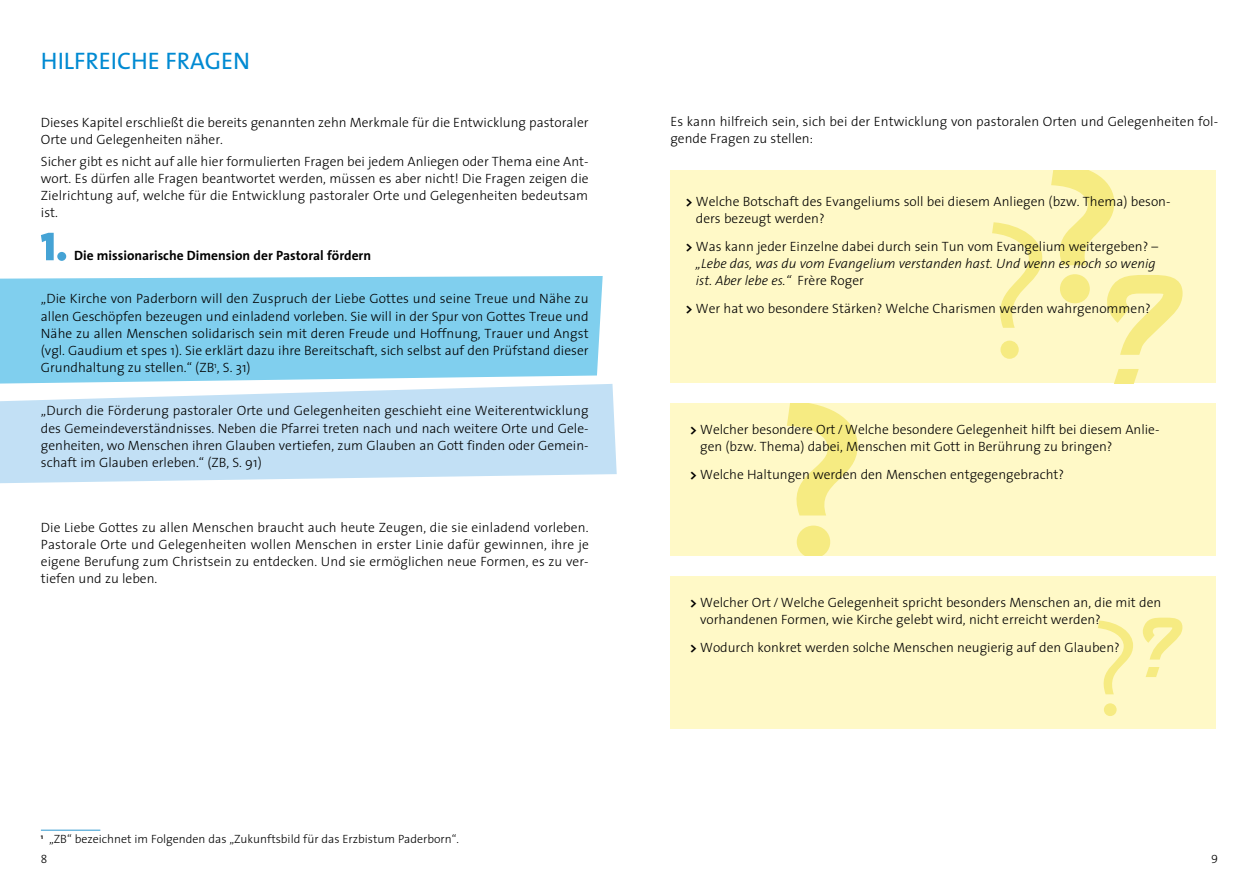
<style>
.page{position:relative;width:1259px;height:893px;background:#fff}
.page>*{position:absolute;margin:0;border:0;box-sizing:border-box;transform-origin:0 0}
.t1{font:24px "The Sans";color:#008ad2}
.t2{font:300 13.5px/17.2px "The Sans";color:#000}
.t3{font:italic 300 13.5px/17.2px "The Sans";color:#000}
.t4{font:700 13.5px "The Sans";color:#000}
.t5{font:300 12px "The Sans";color:#000}
.t6{font:12px "The Sans Light Caps";color:#000}
.s1{font-weight:700}
.s2{font-weight:700;font-style:normal}
.s3{font-style:normal}
</style>
<div class="page">
<div style="left:670px;top:171px;width:545px;height:212px;background:#fff9c7"></div>
<svg style="left:992px;top:222px;width:50px;height:137px"></svg>
<svg style="left:1051px;top:171px;width:131px;height:212px"></svg>
<div style="left:670px;top:403px;width:545px;height:153px;background:#fff9c7"></div>
<svg style="left:787px;top:403px;width:70px;height:153px"></svg>
<div style="left:670px;top:576px;width:545px;height:153px;background:#fff9c7"></div>
<svg style="left:1098px;top:620px;width:35px;height:96px"></svg>
<svg style="left:1142px;top:618px;width:40px;height:59px"></svg>
<div style="left:0;top:276px;width:602px;height:108px;background:#80cfee"></div>
<svg style="left:0;top:384px;width:617px;height:99px;fill:#c2e0f5"></svg>
<hr style="left:41px;top:830px;width:59px;height:1px;background:#45a3d5">
<svg style="left:41px;top:233px;width:25px;height:28px"></svg>
<h1 class="t1" style="left:41px;top:41px;width:211px">HILFREICHE FRAGEN</h1>
<p class="t2" style="left:41px;top:113px;width:549px">Dieses Kapitel erschließt die bereits genannten zehn Merkmale für die Entwicklung pastoraler<br>Orte und Gelegenheiten näher.</p>
<p class="t2" style="left:41px;top:152px;width:549px;text-align:justify">Sicher gibt es nicht auf alle hier formulierten Fragen bei jedem Anliegen oder Thema eine Ant&shy;wort. Es dürfen alle Fragen beantwortet werden, müssen es aber nicht! Die Fragen zeigen die Zielrichtung auf, welche für die Entwicklung pastoraler Orte und Gelegenheiten bedeutsam ist.</p>
<p class="t4" style="left:74px;top:245px;width:298px">Die missionarische Dimension der Pastoral fördern</p>
<p class="t2" style="left:41px;top:290px;width:549px;text-align:justify">„Die Kirche von Paderborn will den Zuspruch der Liebe Gottes und seine Treue und Nähe zu allen Geschöpfen bezeugen und einladend vorleben. Sie will in der Spur von Gottes Treue und Nähe zu allen Menschen solidarisch sein mit deren Freude und Hoffnung, Trauer und Angst (vgl. Gaudium et spes 1). Sie erklärt dazu ihre Bereitschaft, sich selbst auf den Prüfstand dieser Grundhaltung zu stellen.“ (ZB<sup>1</sup>, S. 31)</p>
<p class="t2" style="left:41px;top:402px;width:549px;text-align:justify">„Durch die Förderung pastoraler Orte und Gelegenheiten geschieht eine Weiterentwicklung des Gemeindeverständnisses. Neben die Pfarrei treten nach und nach weitere Orte und Gele&shy;genheiten, wo Menschen ihren Glauben vertiefen, zum Glauben an Gott finden oder Gemein&shy;schaft im Glauben erleben.“ (ZB, S. 91)</p>
<p class="t2" style="left:41px;top:518px;width:549px;text-align:justify">Die Liebe Gottes zu allen Menschen braucht auch heute Zeugen, die sie einladend vorleben.<br>Pastorale Orte und Gelegenheiten wollen Menschen in erster Linie dafür gewinnen, ihre je eigene Berufung zum Christsein zu entdecken. Und sie ermöglichen neue Formen, es zu ver&shy;tiefen und zu leben.</p>
<p class="t5" style="left:41px;top:829px;width:420px"><sup>1</sup> „ZB“ bezeichnet im Folgenden das „Zukunftsbild für das Erzbistum Paderborn“.</p>
<p class="t2" style="left:670px;top:113px;width:549px">Es kann hilfreich sein, sich bei der Entwicklung von pastoralen Orten und Gelegenheiten fol&shy;gende Fragen zu stellen:</p>
<p class="t2" style="left:696px;top:192px;width:476px;text-indent:-10px"><span class="s1">&gt;</span> Welche Botschaft des Evangeliums soll bei diesem Anliegen (bzw. Thema) beson&shy;ders bezeugt werden?</p>
<p class="t3" style="left:696px;top:237px;width:464px;text-indent:-10px"><span class="s2">&gt;</span> <span class="s3">Was kann jeder Einzelne dabei durch sein Tun vom Evangelium weitergeben? – </span>„Lebe das, was du vom Evangelium verstanden hast. Und wenn es noch so wenig ist. Aber lebe es.“ <span class="s3">Frère Roger</span></p>
<p class="t2" style="left:686px;top:299px;width:466px"><span class="s1">&gt;</span> Wer hat wo besondere Stärken? Welche Charismen werden wahrgenommen?</p>
<p class="t2" style="left:700px;top:420px;width:461px;text-indent:-10px"><span class="s1">&gt;</span> Welcher besondere Ort / Welche besondere Gelegenheit hilft bei diesem Anlie&shy;gen (bzw. Thema) dabei, Menschen mit Gott in Berührung zu bringen?</p>
<p class="t2" style="left:690px;top:465px;width:376px"><span class="s1">&gt;</span> Welche Haltungen werden den Menschen entgegengebracht?</p>
<p class="t2" style="left:700px;top:593px;width:462px;text-indent:-10px"><span class="s1">&gt;</span> Welcher Ort / Welche Gelegenheit spricht besonders Menschen an, die mit den vorhandenen Formen, wie Kirche gelebt wird, nicht erreicht werden?</p>
<p class="t2" style="left:690px;top:638px;width:431px"><span class="s1">&gt;</span> Wodurch konkret werden solche Menschen neugierig auf den Glauben?</p>
<p class="t6" style="left:41px;top:849px;width:8px">8</p>
<p class="t6" style="left:1211px;top:849px;width:8px">9</p>
</div>
